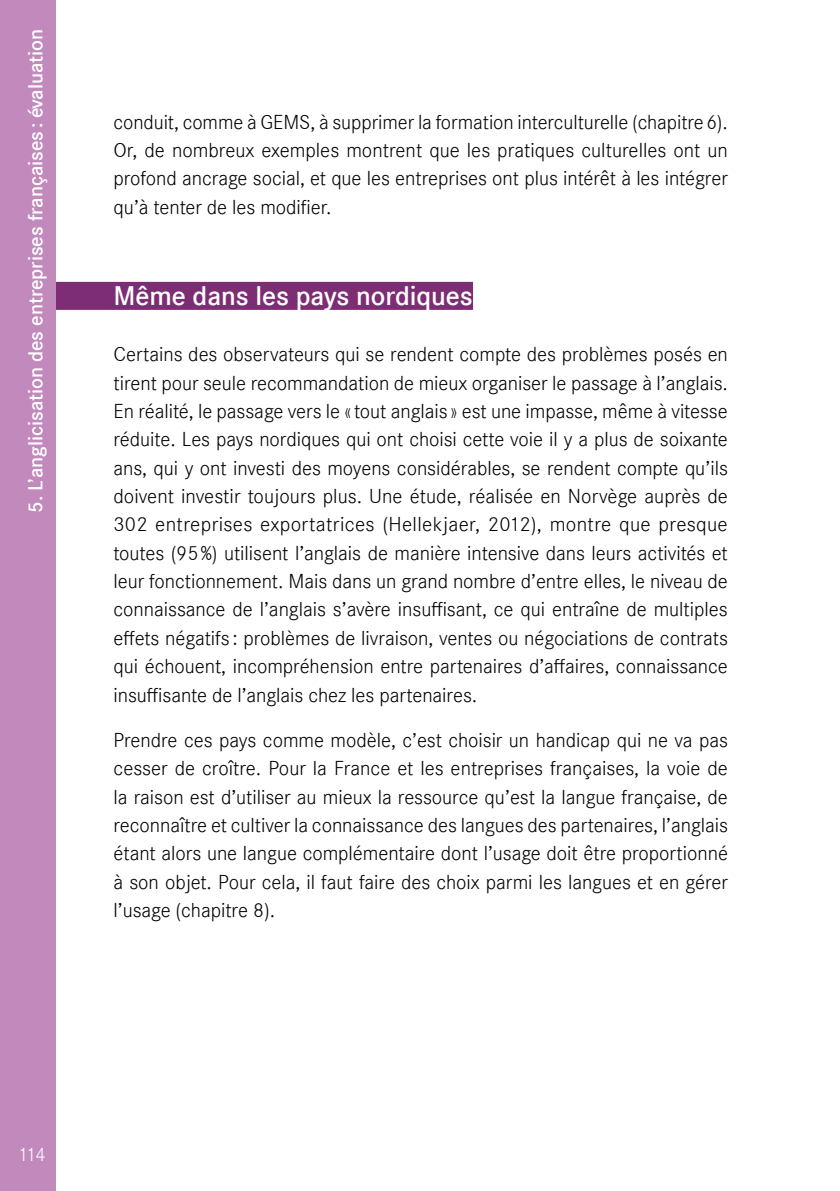
<style>
.page{position:relative;width:840px;height:1191px;background:#fff}
.page>*{position:absolute;margin:0;border:0;box-sizing:border-box;transform-origin:0 0}
.t1{font:600 28px "Corporate S";letter-spacing:-.005em;color:#fff}
.t2{font:21px/28.4px "Corporate S Ligh";color:#000;text-align:justify}
.t3{font:600 21px "Corporate S";color:#fff}
.t4{font:20px "Corporate S Ligh";color:#fff}
</style>
<div class="page">
<div style="left:0;top:282px;width:473px;height:28px;background:#7d2d74"></div>
<div style="left:0;top:0;width:56px;height:1191px;background:#c189bc"></div>
<p class="t3" style="left:23px;top:513px;width:485px;rotate:-90deg">5. L’anglicisation des entreprises françaises : évaluation</p>
<p class="t2" style="left:113px;top:108px;width:615px">conduit, comme à GEMS, à supprimer la formation interculturelle (chapitre6).<br>Or, de nombreux exemples montrent que les pratiques culturelles ont un profond ancrage social, et que les entreprises ont plus intérêt à les intégrer qu’à tenter de les modifier.</p>
<h1 class="t1" style="left:113px;top:279px;width:361px">Même dans les pays nordiques</h1>
<p class="t2" style="left:113px;top:340px;width:615px">Certains des observateurs qui se rendent compte des problèmes posés en tirent pour seule recommandation de mieux organiser le passage à l’anglais.<br>En réalité, le passage vers le «tout anglais » est une impasse, même à vitesse réduite. Les pays nordiques qui ont choisi cette voie il y a plus de soixante ans, qui y ont investi des moyens considérables, se rendent compte qu’ils doivent investir toujours plus. Une étude, réalisée en Norvège auprès de 302 entreprises exportatrices (Hellekjaer, 2012), montre que presque toutes (95%) utilisent l’anglais de manière intensive dans leurs activités et leur fonctionnement. Mais dans un grand nombre d’entre elles, le niveau de connaissance de l’anglais s’avère insuffisant, ce qui entraîne de multiples effets négatifs : problèmes de livraison, ventes ou négociations de contrats qui échouent, incompréhension entre partenaires d’affaires, connaissance insuffisante de l’anglais chez les partenaires.</p>
<p class="t2" style="left:113px;top:726px;width:615px">Prendre ces pays comme modèle, c’est choisir un handicap qui ne va pas cesser de croître. Pour la France et les entreprises françaises, la voie de la raison est d’utiliser au mieux la ressource qu’est la langue française, de reconnaître et cultiver la connaissance des langues des partenaires, l’anglais étant alors une langue complémentaire dont l’usage doit être proportionné à son objet. Pour cela, il faut faire des choix parmi les langues et en gérer l’usage (chapitre 8).</p>
<p class="t4" style="left:19px;top:1143px;width:29px">114</p>
</div>
